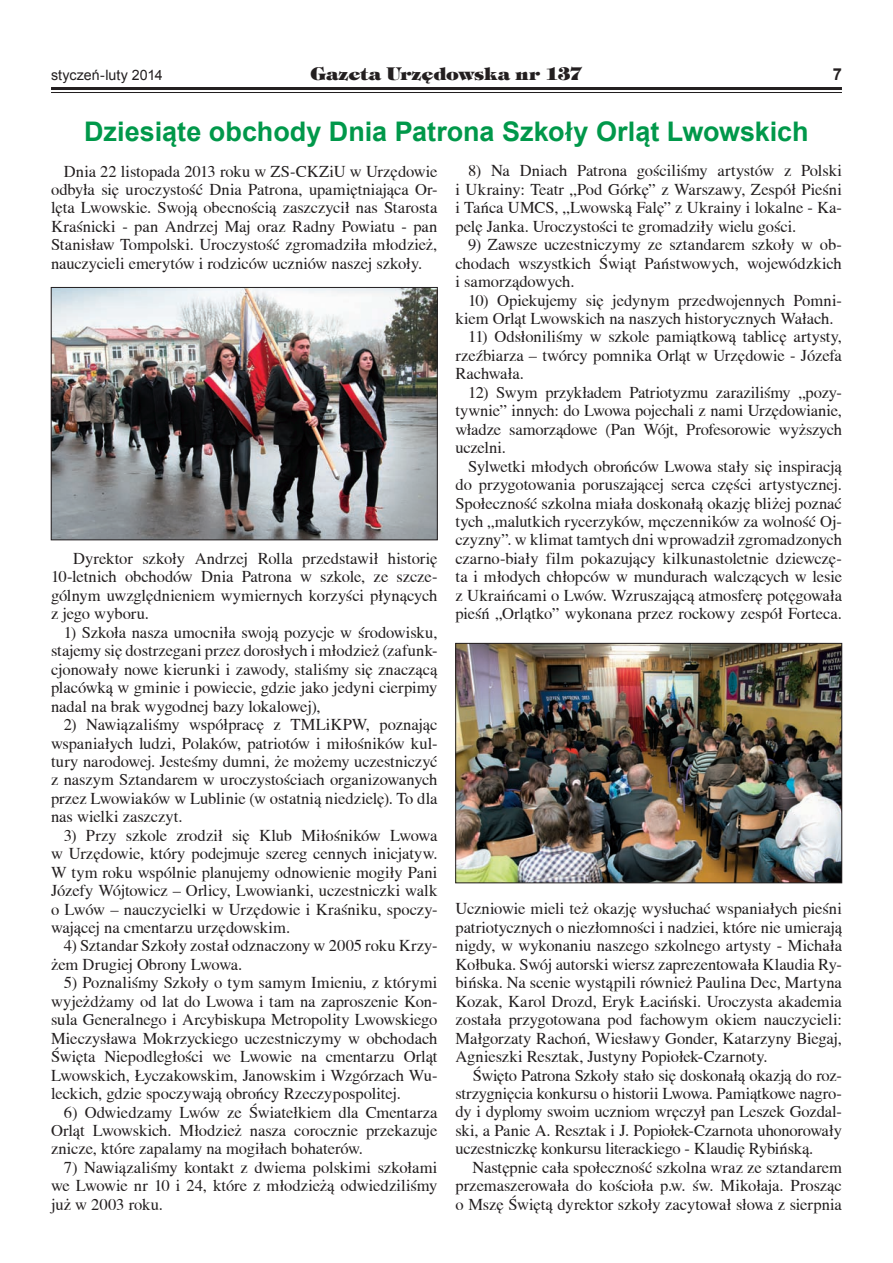
<style>
.page{position:relative;width:893px;height:1263px;background:#fff}
.page>*{position:absolute;margin:0;border:0;box-sizing:border-box;transform-origin:0 0}
.t1{font:700 27px "Arial";color:#00984a}
.t2{font:800 17.55px "Timpani";letter-spacing:.01em;color:#231f20}
.t3{font:16.5px/18.5px "Toronto";letter-spacing:-.005em;color:#231f20;text-align:justify}
.t4{font:700 16.5px "Arial";color:#231f20}
.t5{font:14.25px "Arial";color:#231f20}
</style>
<div class="page">
<hr style="left:51px;top:87px;width:791px;height:3px;background:#231f20">
<hr style="left:51px;top:92px;width:791px;height:1px;background:#231f20">
<img style="left:457px;top:645px;width:383px;height:236px">
<div style="left:455px;top:643px;width:387px;height:240px;border:1px solid #231f20"></div>
<img style="left:53px;top:289px;width:382px;height:249px">
<div style="left:51px;top:287px;width:386px;height:253px;border:1px solid #231f20"></div>
<p class="t5" style="left:51px;top:65px;width:113px">styczeń-luty 2014</p>
<p class="t2" style="left:311px;top:62px;width:273px">Gazeta Urzędowska nr 137</p>
<p class="t4" style="left:833px;top:63px;width:11px">7</p>
<h1 class="t1" style="left:84px;top:113px;width:726px">Dziesiąte obchody Dnia Patrona Szkoły Orląt Lwowskich</h1>
<p class="t3" style="left:51px;top:162px;width:388px;text-indent:13px">Dnia 22 listopada 2013 roku w ZS-CKZiU w Urzędowie odbyła się uroczystość Dnia Patrona, upamiętniająca Or&shy;lęta Lwowskie. Swoją obecnością zaszczycił nas Starosta Kraśnicki - pan Andrzej Maj oraz Radny Powiatu - pan Stanisław Tompolski. Uroczystość zgromadziła młodzież, nauczycieli emerytów i rodziców uczniów naszej szkoły.</p>
<p class="t3" style="left:51px;top:549px;width:388px;text-indent:22px">Dyrektor szkoły Andrzej Rolla przedstawił historię 10-letnich obchodów Dnia Patrona w szkole, ze szcze&shy;gólnym uwzględnieniem wymiernych korzyści płynących z jego wyboru.</p>
<p class="t3" style="left:51px;top:623px;width:388px;text-indent:13px">1) Szkoła nasza umocniła swoją pozycje w środowisku, stajemy się dostrzegani przez dorosłych i młodzież (zafunk&shy;cjonowały nowe kierunki i zawody, staliśmy się znaczącą placówką w gminie i powiecie, gdzie jako jedyni cierpimy nadal na brak wygodnej bazy lokalowej),</p>
<p class="t3" style="left:51px;top:715px;width:388px;text-indent:13px">2) Nawiązaliśmy współpracę z TMLiKPW, poznając wspaniałych ludzi, Polaków, patriotów i miłośników kul&shy;tury narodowej. Jesteśmy dumni, że możemy uczestniczyć z naszym Sztandarem w uroczystościach organizowanych przez Lwowiaków w Lublinie (w ostatnią niedzielę). To dla nas wielki zaszczyt.</p>
<p class="t3" style="left:51px;top:826px;width:388px;text-indent:13px">3) Przy szkole zrodził się Klub Miłośników Lwowa w Urzędowie, który podejmuje szereg cennych inicjatyw. w tym roku wspólnie planujemy odnowienie mogiły Pani Józefy Wójtowicz – Orlicy, Lwowianki, uczestniczki walk o Lwów – nauczycielki w Urzędowie i Kraśniku, spoczy&shy;wającej na cmentarzu urzędowskim.</p>
<p class="t3" style="left:51px;top:937px;width:388px;text-indent:13px">4) Sztandar Szkoły został odznaczony w 2005 roku Krzy&shy;żem Drugiej Obrony Lwowa.</p>
<p class="t3" style="left:51px;top:973px;width:388px;text-indent:13px">5) Poznaliśmy Szkoły o tym samym Imieniu, z którymi wyjeżdżamy od lat do Lwowa i tam na zaproszenie Kon&shy;sula Generalnego i Arcybiskupa Metropolity Lwowskiego Mieczysława Mokrzyckiego uczestniczymy w obchodach Święta Niepodległości we Lwowie na cmentarzu Orląt Lwowskich, Łyczakowskim, Janowskim i Wzgórzach Wu&shy;leckich, gdzie spoczywają obrońcy Rzeczypospolitej.</p>
<p class="t3" style="left:51px;top:1103px;width:388px;text-indent:13px">6) Odwiedzamy Lwów ze Światełkiem dla Cmentarza Orląt Lwowskich. Młodzież nasza corocznie przekazuje znicze, które zapalamy na mogiłach bohaterów.</p>
<p class="t3" style="left:51px;top:1158px;width:388px;text-indent:13px">7) Nawiązaliśmy kontakt z dwiema polskimi szkołami we Lwowie nr 10 i 24, które z młodzieżą odwiedziliśmy już w 2003 roku.</p>
<p class="t3" style="left:455px;top:162px;width:388px;text-indent:13px">8) Na Dniach Patrona gościliśmy artystów z Polski i Ukrainy: Teatr „Pod Górkę” z Warszawy, Zespół Pieśni i Tańca UMCS, „Lwowską Falę” z Ukrainy i lokalne - Ka&shy;pelę Janka. Uroczystości te gromadziły wielu gości.</p>
<p class="t3" style="left:455px;top:235px;width:388px;text-indent:13px">9) Zawsze uczestniczymy ze sztandarem szkoły w ob&shy;chodach wszystkich Świąt Państwowych, wojewódzkich i samorządowych.</p>
<p class="t3" style="left:455px;top:291px;width:388px;text-indent:13px">10) Opiekujemy się jedynym przedwojennych Pomni&shy;kiem Orląt Lwowskich na naszych historycznych Wałach.</p>
<p class="t3" style="left:455px;top:328px;width:388px;text-indent:13px">11) Odsłoniliśmy w szkole pamiątkową tablicę artysty, rzeźbiarza – twórcy pomnika Orląt w Urzędowie - Józefa Rachwała.</p>
<p class="t3" style="left:455px;top:383px;width:388px;text-indent:13px">12) Swym przykładem Patriotyzmu zaraziliśmy „pozy&shy;tywnie” innych: do Lwowa pojechali z nami Urzędowianie, władze samorządowe (Pan Wójt, Profesorowie wyższych uczelni.</p>
<p class="t3" style="left:455px;top:457px;width:388px;text-indent:13px">Sylwetki młodych obrońców Lwowa stały się inspiracją do przygotowania poruszającej serca części artystycznej.<br>Społeczność szkolna miała doskonałą okazję bliżej poznać tych „malutkich rycerzyków, męczenników za wolność Oj&shy;czyzny”. w klimat tamtych dni wprowadził zgromadzonych czarno-biały film pokazujący kilkunastoletnie dziewczę&shy;ta i młodych chłopców w mundurach walczących w lesie z Ukraińcami o Lwów. Wzruszającą atmosferę potęgowała pieśń „Orlątko” wykonana przez rockowy zespół Forteca.</p>
<p class="t3" style="left:455px;top:900px;width:388px">Uczniowie mieli też okazję wysłuchać wspaniałych pieśni patriotycznych o niezłomności i nadziei, które nie umierają nigdy, w wykonaniu naszego szkolnego artysty - Michała Kołbuka. Swój autorski wiersz zaprezentowała Klaudia Ry&shy;bińska. Na scenie wystąpili również Paulina Dec, Martyna Kozak, Karol Drozd, Eryk Łaciński. Uroczysta akademia została przygotowana pod fachowym okiem nauczycieli:<br>Małgorzaty Rachoń, Wiesławy Gonder, Katarzyny Biegaj, Agnieszki Resztak, Justyny Popiołek-Czarnoty.</p>
<p class="t3" style="left:455px;top:1066px;width:388px;text-indent:17px">Święto Patrona Szkoły stało się doskonałą okazją do roz&shy;strzygnięcia konkursu o historii Lwowa. Pamiątkowe nagro&shy;dy i dyplomy swoim uczniom wręczył pan Leszek Gozdal&shy;ski, a Panie A. Resztak i J. Popiołek-Czarnota uhonorowały uczestniczkę konkursu literackiego - Klaudię Rybińską.</p>
<p class="t3" style="left:455px;top:1158px;width:388px;text-indent:17px">Następnie cała społeczność szkolna wraz ze sztandarem przemaszerowała do kościoła p.w. św. Mikołaja. Prosząc o Mszę Świętą dyrektor szkoły zacytował słowa z sierpnia</p>
</div>
